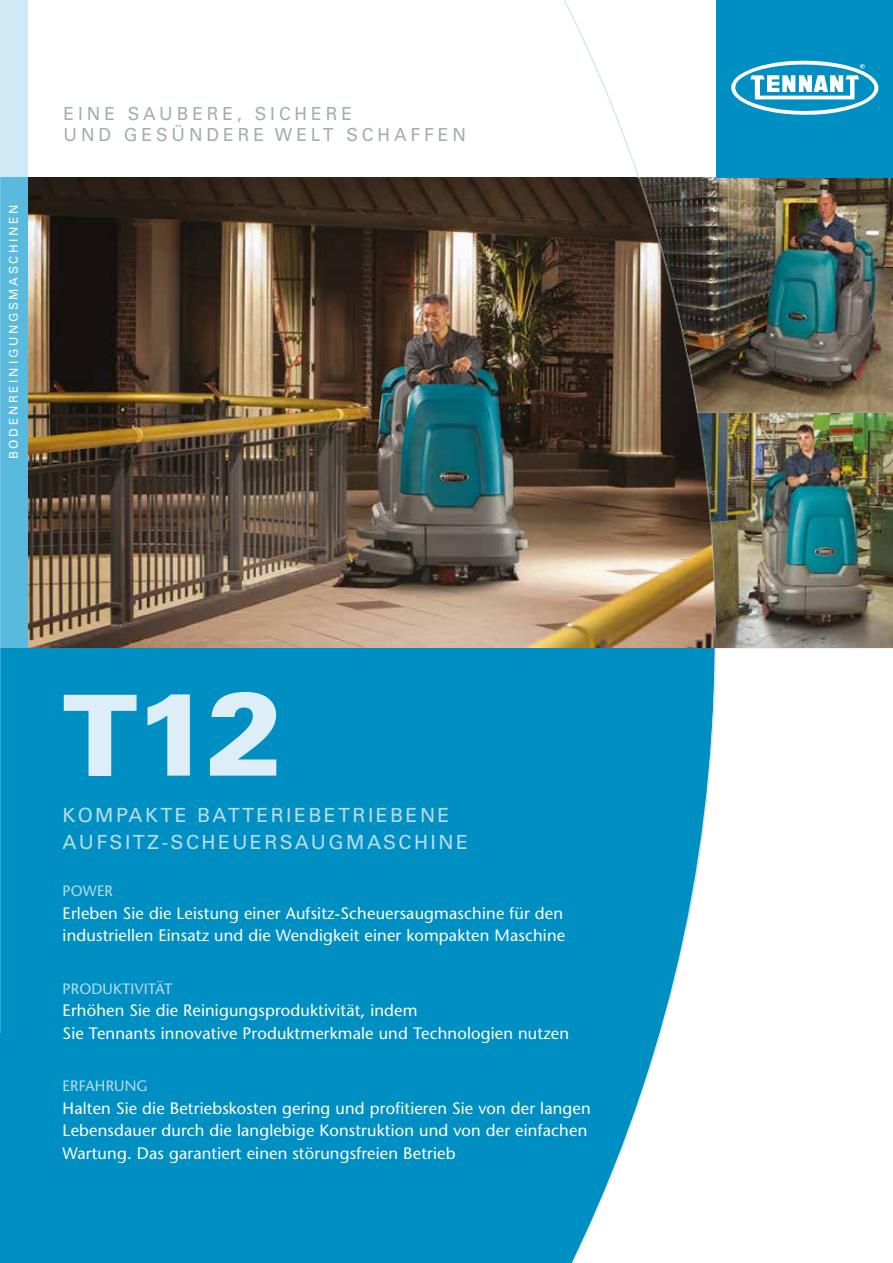
<style>
.page{position:relative;width:893px;height:1263px;background:#fff}
.page>*{position:absolute;margin:0;border:0;box-sizing:border-box;transform-origin:0 0}
.t1{font:900 117px "Univers LT Std";color:#ddeef8}
.t2{font:19.5px/27px "Univers LT Std";letter-spacing:.125em;color:#b8ddef}
.t3{font:18px/21px "Univers LT Std";letter-spacing:.225em;color:#a1afae}
.t4{font:500 16.5px/22.5px "Stone Sans Std";letter-spacing:.01em;color:#fff}
.t5{font:500 15px "Stone Sans Std";letter-spacing:.01em;color:#b8ddef}
.t6{font:12px "Univers LT Std";letter-spacing:.225em;color:#fff}
.s1{font-size:112.5px}
</style>
<div class="page">
<img style="left:27px;top:177px;width:528px;height:471px">
<img style="left:717px;top:177px;width:176px;height:236px">
<img style="left:717px;top:413px;width:176px;height:235px">
<div style="left:716px;top:0;width:177px;height:177px;background:#008fc3"></div>
<svg style="left:731px;top:60px;width:148px;height:55px"></svg>
<div style="left:0;top:648px;width:893px;height:615px;background:#008fc3"></div>
<div style="left:717px;top:648px;width:176px;height:615px;background:#fff"></div>
<div style="left:0;top:0;width:27px;height:177px;background:#d1e9f5"></div>
<div style="left:0;top:177px;width:27px;height:471px;background:#59badd"></div>
<svg style="left:571px;top:651px;width:146px;height:612px"></svg>
<img style="left:555px;top:0;width:162px;height:651px">
<p class="t6" style="left:6px;top:459px;width:257px;rotate:-90deg">BODENREINIGUNGSMASCHINEN</p>
<p class="t3" style="left:64px;top:103px;width:404px">EINE SAUBERE, SICHERE<br>UND GESÜNDERE WELT SCHAFFEN</p>
<h1 class="t1" style="left:63px;top:660px;width:223px"><span class="s1">T</span>12</h1>
<p class="t2" style="left:63px;top:801px;width:407px">KOMPAKTE BATTERIEBETRIEBENE<br>AUFSITZ-SCHEUERSAUGMASCHINE</p>
<p class="t5" style="left:63px;top:882px;width:52px">POWER</p>
<p class="t4" style="left:63px;top:901px;width:504px">Erleben Sie die Leistung einer Aufsitz-Scheuersaugmaschine für den industriellen Einsatz und die Wendigkeit einer kompakten Maschine</p>
<p class="t5" style="left:63px;top:979px;width:111px">PRODUKTIVITÄT</p>
<p class="t4" style="left:63px;top:999px;width:508px">Erhöhen Sie die Reinigungsproduktivität, indem<br>Sie Tennants innovative Produktmerkmale und Technologien nutzen</p>
<p class="t5" style="left:63px;top:1077px;width:86px">ERFAHRUNG</p>
<p class="t4" style="left:63px;top:1096px;width:530px">Halten Sie die Betriebskosten gering und profitieren Sie von der langen<br>Lebensdauer durch die langlebige Konstruktion und von der einfachen<br>Wartung. Das garantiert einen störungsfreien Betrieb</p>
</div>
